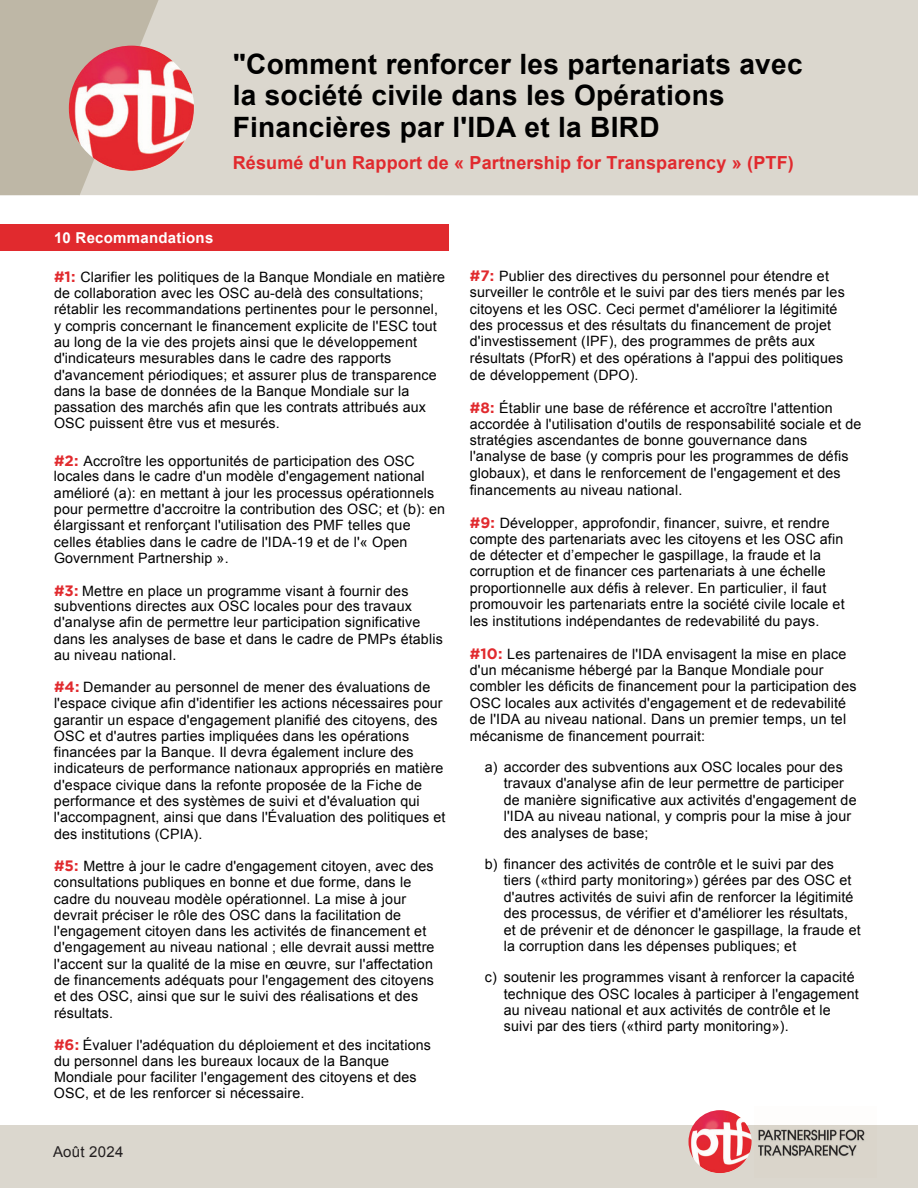
<style>
.page{position:relative;width:918px;height:1188px;background:#fff}
.page>*{position:absolute;margin:0;border:0;box-sizing:border-box;transform-origin:0 0}
.t1{font:700 28.05px/31.5px "Arial";letter-spacing:.01em;color:#000}
.t2{font:700 18px "Arial";letter-spacing:.01em;color:#e12a2e}
.ParaStyle02_Leading_18_pts{font:700 15px "Arial";letter-spacing:.015em;color:#fff}
.ParaStyle02_Leading_18_pts-2{font:15px "Arial";letter-spacing:.015em;color:#231f20}
.ParaStyle02_Leading_18_pts-3{font:14.25px/16.2px "Arial";letter-spacing:.01em;color:#000}
.txt{font:14.25px/16.4px "Arial";letter-spacing:.01em;color:#000}
.s1{font-family:"Gotham";font-weight:700;font-size:15px;color:#e12a2e}
</style>
<div class="page">
<div style="left:159px;top:0;width:759px;height:195px;background:#dbd7ce"></div>
<svg style="left:0;top:0;width:159px;height:195px;background:#c1baaa"></svg>
<div style="left:0;top:224px;width:448px;height:27px;background:#e12a2e"></div>
<div style="left:0;top:1125px;width:918px;height:63px;background:#dbd7ce"></div>
<img style="left:758px;top:1129px;width:107px;height:28px">
<img style="left:688px;top:1110px;width:64px;height:63px;border-radius:32px">
<img style="left:69px;top:46px;width:125px;height:125px;border-radius:63px">
<p class="t1" style="left:233px;top:49px;width:572px">"Comment renforcer les partenariats avec la société civile dans les Opérations<br>Financières par l'IDA et la BIRD</p>
<p class="t2" style="left:233px;top:151px;width:563px">Résumé d'un Rapport de « Partnership for Transparency » (PTF)</p>
<p class="ParaStyle02_Leading_18_pts" style="left:54px;top:228px;width:161px">10 Recommandations</p>
<p class="ParaStyle02_Leading_18_pts-3" style="left:54px;top:269px;width:393px"><span class="s1">#1:</span> Clarifier les politiques de la Banque Mondiale en matière de collaboration avec les OSC au-delà des consultations; rétablir les recommandations pertinentes pour le personnel, y compris concernant le financement explicite de l'ESC tout au long de la vie des projets ainsi que le développement d'indicateurs mesurables dans le cadre des rapports d'avancement périodiques; et assurer plus de transparence dans la base de données de la Banque Mondiale sur la passation des marchés afin que les contrats attribués aux OSC puissent être vus et mesurés.</p>
<p class="ParaStyle02_Leading_18_pts-3" style="left:54px;top:453px;width:393px"><span class="s1">#2:</span> Accroître les opportunités de participation des OSC locales dans le cadre d'un modèle d'engagement national amélioré (a): en mettant à jour les processus opérationnels pour permettre d'accroitre la contribution des OSC; et (b): en élargissant et renforçant l'utilisation des PMF telles que celles établies dans le cadre de l'IDA-19 et de l'« Open Government Partnership ».</p>
<p class="ParaStyle02_Leading_18_pts-3" style="left:54px;top:583px;width:390px"><span class="s1">#3:</span> Mettre en place un programme visant à fournir des subventions directes aux OSC locales pour des travaux d'analyse afin de permettre leur participation significative dans les analyses de base et dans le cadre de PMPs établis au niveau national.</p>
<p class="ParaStyle02_Leading_18_pts-3" style="left:54px;top:680px;width:393px"><span class="s1">#4:</span> Demander au personnel de mener des évaluations de l'espace civique afin d'identifier les actions nécessaires pour garantir un espace d'engagement planifié des citoyens, des OSC et d'autres parties impliquées dans les opérations financées par la Banque. Il devra également inclure des indicateurs de performance nationaux appropriés en matière d'espace civique dans la refonte proposée de la Fiche de performance et des systèmes de suivi et d'évaluation qui l'accompagnent, ainsi que dans l'Évaluation des politiques et des institutions (CPIA).</p>
<p class="ParaStyle02_Leading_18_pts-3" style="left:54px;top:858px;width:382px"><span class="s1">#5:</span> Mettre à jour le cadre d'engagement citoyen, avec des consultations publiques en bonne et due forme, dans le cadre du nouveau modèle opérationnel. La mise à jour devrait préciser le rôle des OSC dans la facilitation de l'engagement citoyen dans les activités de financement et d'engagement au niveau national ; elle devrait aussi mettre l'accent sur la qualité de la mise en œuvre, sur l'affectation de financements adéquats pour l'engagement des citoyens et des OSC, ainsi que sur le suivi des réalisations et des résultats.</p>
<p class="ParaStyle02_Leading_18_pts-3" style="left:54px;top:1038px;width:378px"><span class="s1">#6:</span> Évaluer l'adéquation du déploiement et des incitations du personnel dans les bureaux locaux de la Banque Mondiale pour faciliter l'engagement des citoyens et des OSC, et de les renforcer si nécessaire.</p>
<p class="ParaStyle02_Leading_18_pts-2" style="left:53px;top:1142px;width:72px">Août 2024</p>
<p class="txt" style="left:470px;top:268px;width:377px"><span class="s1">#7:</span> Publier des directives du personnel pour étendre et surveiller le contrôle et le suivi par des tiers menés par les citoyens et les OSC. Ceci permet d'améliorer la légitimité des processus et des résultats du financement de projet d'investissement (IPF), des programmes de prêts aux résultats (PforR) et des opérations à l'appui des politiques de développement (DPO).</p>
<p class="txt" style="left:470px;top:400px;width:393px"><span class="s1">#8:</span> Établir une base de référence et accroître l'attention accordée à l'utilisation d'outils de responsabilité sociale et de stratégies ascendantes de bonne gouvernance dans l'analyse de base (y compris pour les programmes de défis globaux), et dans le renforcement de l'engagement et des financements au niveau national.</p>
<p class="txt" style="left:470px;top:515px;width:376px"><span class="s1">#9:</span> Développer, approfondir, financer, suivre, et rendre compte des partenariats avec les citoyens et les OSC afin de détecter et d’empecher le gaspillage, la fraude et la corruption et de financer ces partenariats à une échelle proportionnelle aux défis à relever. En particulier, il faut promouvoir les partenariats entre la société civile locale et les institutions indépendantes de redevabilité du pays.</p>
<p class="txt" style="left:470px;top:646px;width:388px"><span class="s1">#10:</span> Les partenaires de l'IDA envisagent la mise en place d'un mécanisme hébergé par la Banque Mondiale pour combler les déficits de financement pour la participation des OSC locales aux activités d'engagement et de redevabilité de l'IDA au niveau national. Dans un premier temps, un tel mécanisme de financement pourrait:</p>
<p class="txt" style="left:504px;top:759px;width:354px;text-indent:-19px">a) accorder des subventions aux OSC locales pour des travaux d'analyse afin de leur permettre de participer de manière significative aux activités d'engagement de l'IDA au niveau national, y compris pour la mise à jour des analyses de base;</p>
<p class="txt" style="left:504px;top:856px;width:358px;text-indent:-19px">b) financer des activités de contrôle et le suivi par des tiers («third party monitoring») gérées par des OSC et d'autres activités de suivi afin de renforcer la légitimité des processus, de vérifier et d'améliorer les résultats, et de prévenir et de dénoncer le gaspillage, la fraude et la corruption dans les dépenses publiques; et</p>
<p class="txt" style="left:504px;top:969px;width:357px;text-indent:-19px">c) soutenir les programmes visant à renforcer la capacité technique des OSC locales à participer à l'engagement au niveau national et aux activités de contrôle et le suivi par des tiers («third party monitoring»).</p>
</div>
